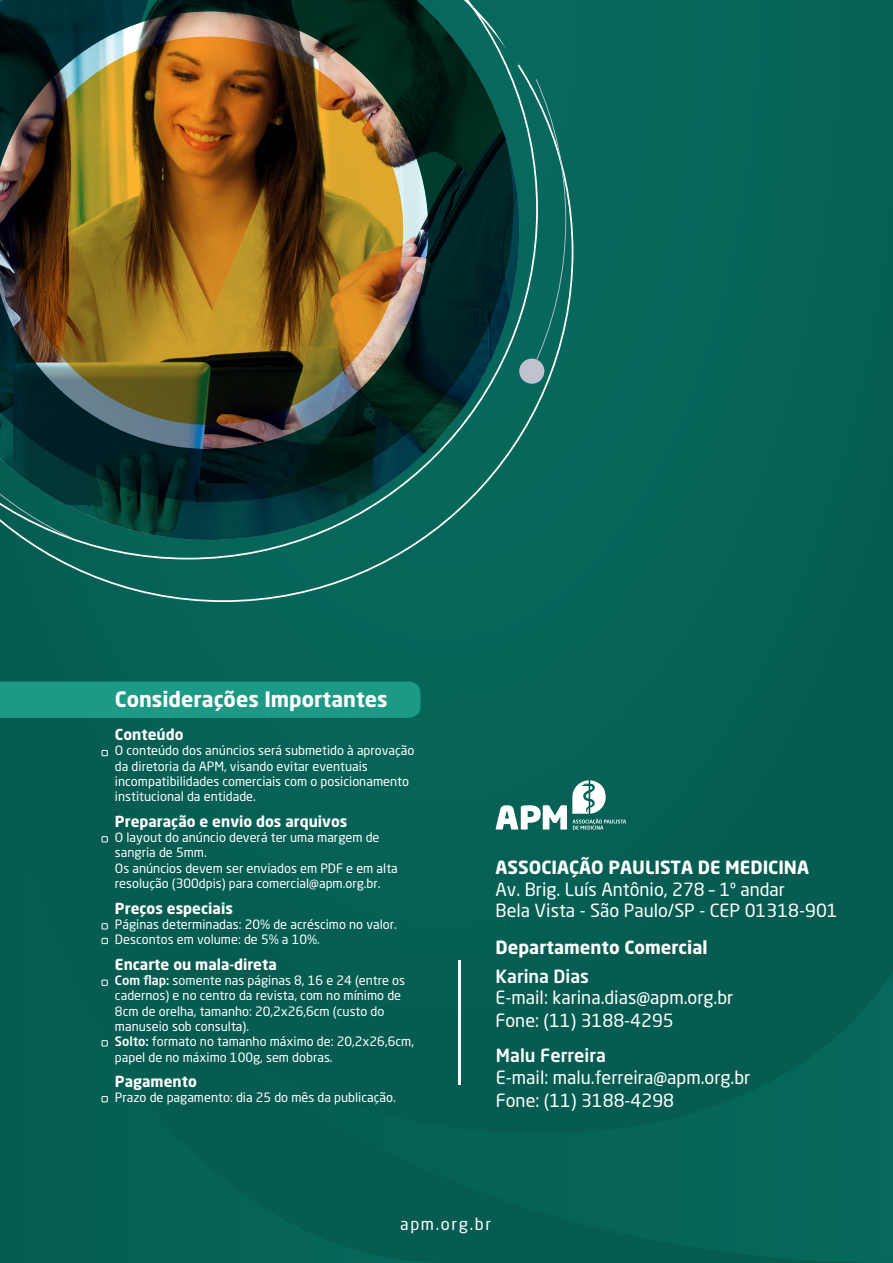
<style>
.page{position:relative;width:893px;height:1263px;background:#066055}
.page>*{position:absolute;margin:0;border:0;box-sizing:border-box;transform-origin:0 0}
.t1{font:700 21px "Neo Sans Pro";color:#fff}
.t2{font:18px/23.1px "Neo Sans Pro";color:#fff}
.t3{font:700 18px "Neo Sans Pro";color:#fff}
.t4{font:500 18px "Neo Sans Pro";color:#fff}
.t5{font:16.5px "Neo Sans Pro";letter-spacing:.1em;color:#fff}
.t6{font:700 15px "Neo Sans Pro";color:#fff}
.t7{font:12.75px/15.3px "Neo Sans Pro";color:#fff}
.s1{font-weight:500}
</style>
<div class="page">
<img style="left:0;top:0;width:573px;height:602px">
<svg style="left:0;top:0;width:159px;height:168px;background:#515638"></svg>
<svg style="left:531px;top:79px;width:35px;height:292px"></svg>
<svg style="left:0;top:402px;width:72px;height:136px"></svg>
<div style="left:519px;top:359px;width:25px;height:25px;background:#bec3cd;border-radius:50%"></div>
<svg style="left:308px;top:0;width:211px;height:66px"></svg>
<svg style="left:315px;top:519px;width:84px;height:43px"></svg>
<div style="left:0;top:681px;width:420px;height:37px;background:#1d9a86"></div>
<svg style="left:102px;top:750px;width:6px;height:6px"></svg>
<svg style="left:102px;top:836px;width:6px;height:6px"></svg>
<svg style="left:102px;top:923px;width:6px;height:6px"></svg>
<svg style="left:102px;top:938px;width:6px;height:6px"></svg>
<svg style="left:102px;top:980px;width:6px;height:6px"></svg>
<svg style="left:102px;top:1040px;width:6px;height:6px"></svg>
<svg style="left:102px;top:1096px;width:6px;height:6px"></svg>
<hr style="left:458px;top:960px;width:2px;height:124px;background:#fff">
<svg style="left:496px;top:780px;width:130px;height:50px"></svg>
<h1 class="t1" style="left:115px;top:686px;width:274px">Considerações Importantes</h1>
<p class="t6" style="left:115px;top:725px;width:70px">Conteúdo</p>
<p class="t7" style="left:115px;top:743px;width:301px">O conteúdo dos anúncios será submetido à aprovação da diretoria da APM, visando evitar eventuais incompatibilidades comerciais com o posicionamento institucional da entidade.</p>
<p class="t6" style="left:115px;top:812px;width:234px">Preparação e envio dos arquivos</p>
<p class="t7" style="left:115px;top:830px;width:284px">O layout do anúncio deverá ter uma margem de sangria de 5mm.<br>Os anúncios devem ser enviados em PDF e em alta resolução (300dpis) para comercial@apm.org.br.</p>
<p class="t6" style="left:115px;top:898px;width:119px">Preços especiais</p>
<p class="t7" style="left:115px;top:916px;width:283px">Páginas determinadas: 20% de acréscimo no valor.<br>Descontos em volume: de 5% a 10%.</p>
<p class="t6" style="left:115px;top:954px;width:163px">Encarte ou mala-direta</p>
<p class="t7" style="left:115px;top:972px;width:301px"><span class="s1">Com flap:</span> somente nas páginas 8, 16 e 24 (entre os cadernos) e no centro da revista, com no mínimo de 8cm de orelha, tamanho: 20,2x26,6cm (custo do manuseio sob consulta).<br><span class="s1">Solto:</span> formato no tamanho máximo de: 20,2x26,6cm, papel de no máximo 100g, sem dobras.</p>
<p class="t6" style="left:115px;top:1072px;width:83px">Pagamento</p>
<p class="t7" style="left:115px;top:1090px;width:282px">Prazo de pagamento: dia 25 do mês da publicação.</p>
<h2 class="t3" style="left:496px;top:856px;width:315px">ASSOCIAÇÃO PAULISTA DE MEDICINA</h2>
<h2 class="t2" style="left:496px;top:878px;width:344px;line-height:21.6px">Av. Brig. Luís Antônio, 278 – 1º andar<br>Bela Vista - São Paulo/SP - CEP 01318-901</h2>
<h2 class="t3" style="left:496px;top:935px;width:213px">Departamento Comercial</h2>
<h2 class="t4" style="left:496px;top:964px;width:95px">Karina Dias</h2>
<h2 class="t2" style="left:496px;top:986px;width:239px">E-mail: karina.dias@apm.org.br<br>Fone: (11) 3188-4295</h2>
<h2 class="t4" style="left:496px;top:1044px;width:112px">Malu Ferreira</h2>
<h2 class="t2" style="left:496px;top:1065px;width:256px">E-mail: malu.ferreira@apm.org.br<br>Fone: (11) 3188-4298</h2>
<p class="t5" style="left:400px;top:1213px;width:92px">apm.org.br</p>
</div>
